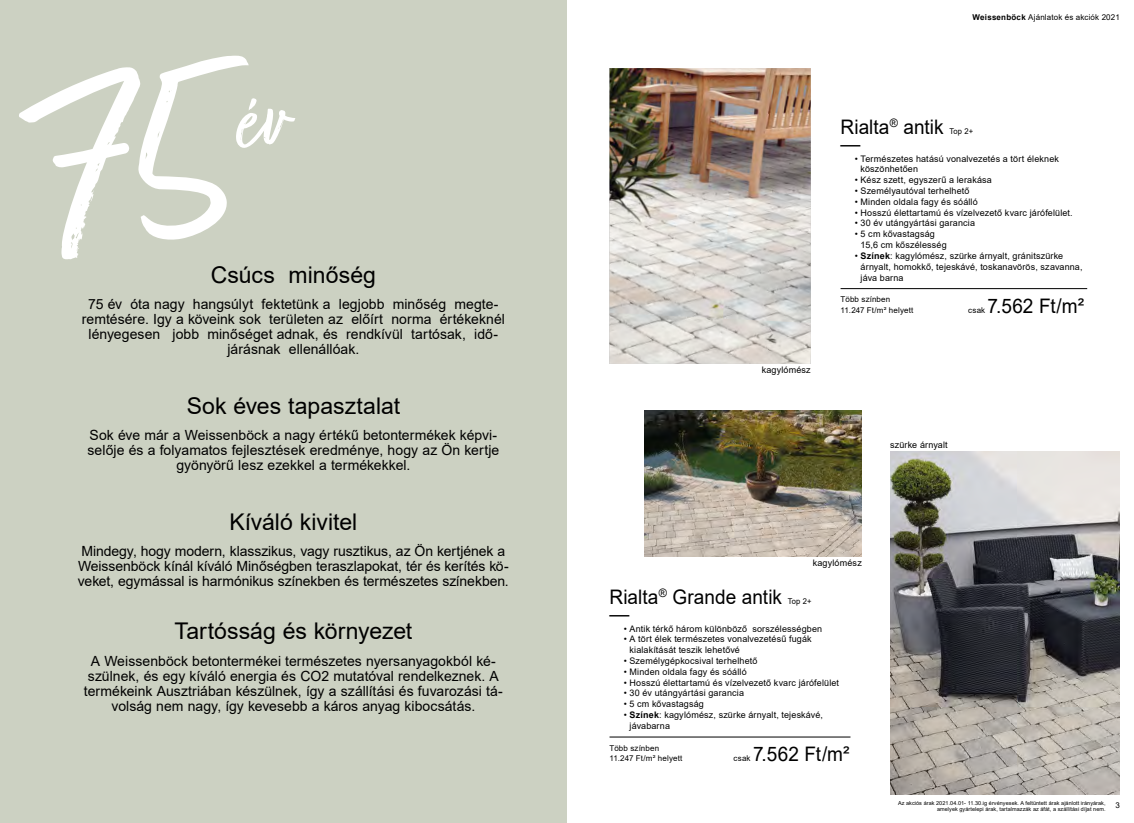
<style>
.page{position:relative;width:1134px;height:823px;background:#fff}
.page>*{position:absolute;margin:0;border:0;box-sizing:border-box;transform-origin:0 0}
.t1{font:23px "Arial";color:#000}
.t2{font:20px "Arial";color:#000;scale:.95 1}
.t3{font:20px "Arial";color:#000}
.t4{font:14px/15px "Arial";color:#000;text-align:center}
.t5{font:9px/10.8px "Arial";letter-spacing:.015em;color:#000}
.t6{font:8px/10.8px "Arial";letter-spacing:.02em;color:#000}
.t7{font:8px "Arial";letter-spacing:.02em;color:#000;scale:.95 1}
.t8{font:5.5px/6px "Arial";letter-spacing:.01em;color:#000}
.s1{font-weight:700}
</style>
<div class="page">
<img style="left:609px;top:68px;width:202px;height:295px">
<img style="left:890px;top:451px;width:230px;height:343px">
<img style="left:645px;top:410px;width:217px;height:146px">
<div style="left:0;top:0;width:567px;height:822px;background:#ccd1c2"></div>
<hr style="left:840px;top:288px;width:247px;height:1px;background:#000">
<hr style="left:609px;top:736px;width:241px;height:1px;background:#000">
<h1 class="t1" style="left:211px;top:258px;width:167px">Csúcs minőség</h1>
<p class="t4" style="left:82px;top:296px;width:425px">75 év óta nagy hangsúlyt fektetünk a legjobb minőség megte&shy;remtésére. Igy a köveink sok területen az előírt norma értékeknél lényegesen jobb minőséget adnak, és rendkívül tartósak, idő&shy;járásnak ellenállóak.</p>
<h1 class="t1" style="left:187px;top:389px;width:215px">Sok éves tapasztalat</h1>
<p class="t4" style="left:88px;top:427px;width:413px">Sok éve már a Weissenböck a nagy értékű betontermékek képvi&shy;selője és a folyamatos fejlesztések eredménye, hogy az Ön kertje gyönyörű lesz ezekkel a termékekkel.</p>
<h1 class="t1" style="left:229px;top:505px;width:129px">Kíváló kivitel</h1>
<p class="t4" style="left:78px;top:543px;width:432px;text-align:left">Mindegy, hogy modern, klasszikus, vagy rusztikus, az Ön kertjének a<br>Weissenböck kínál kíváló Minőségben teraszlapokat, tér és kerítés kö&shy;veket, egymással is harmónikus színekben és természetes színekben.</p>
<h1 class="t1" style="left:174px;top:614px;width:239px">Tartósság és környezet</h1>
<p class="t4" style="left:84px;top:652px;width:420px">A Weissenböck betontermékei természetes nyersanyagokból ké&shy;szülnek, és egy kíváló energia és CO2 mutatóval rendelkeznek. A termékeink Ausztriában készülnek, így a szállítási és fuvarozási tá&shy;volság nem nagy, így kevesebb a káros anyag kibocsátás.</p>
<p class="t6" style="left:972px;top:12px;width:149px"><span class="s1">Weissenböck</span> Ajánlatok és akciók 2021</p>
<p class="t5" style="left:762px;top:364px;width:51px">kagylómész</p>
<h2 class="t2" style="left:840px;top:113px;width:110px">Rialta<sup>®</sup> antik</h2>
<p class="t7" style="left:949px;top:126px;width:27px">Top 2+</p>
<h2 class="t3" style="left:840px;top:130px;width:21px">—</h2>
<p class="t5" style="left:860px;top:153px;width:200px;text-indent:-6px">• Természetes hatású vonalvezetés a tört éleknek köszönhetően</p>
<p class="t5" style="left:855px;top:174px;width:139px">• Kész szett, egyszerű a lerakása</p>
<p class="t5" style="left:855px;top:185px;width:116px">• Személyautóval terhelhető</p>
<p class="t5" style="left:855px;top:196px;width:125px">• Minden oldala fagy és sóálló</p>
<p class="t5" style="left:855px;top:207px;width:220px">• Hosszú élettartamú és vízelvezető kvarc járófelület.</p>
<p class="t5" style="left:855px;top:218px;width:122px">• 30 év utángyártási garancia</p>
<p class="t5" style="left:860px;top:228px;width:88px;text-indent:-6px">• 5 cm kővastagság<br>15,6 cm kőszélesség</p>
<p class="t5" style="left:860px;top:250px;width:223px;text-indent:-6px">• <span class="s1">Színek</span>: kagylómész, szürke árnyalt, gránitszürke árnyalt, homokkő, tejeskávé, toskanavörös, szavanna, jáva barna</p>
<p class="t6" style="left:840px;top:294px;width:74px">Több színben<br>11.247 Ft/m² helyett</p>
<p class="t6" style="left:968px;top:304px;width:19px">csak</p>
<h2 class="t2" style="left:988px;top:292px;width:103px">7.562 Ft/m²</h2>
<p class="t5" style="left:890px;top:439px;width:59px">szürke árnyalt</p>
<p class="t5" style="left:813px;top:556px;width:51px">kagylómész</p>
<h2 class="t2" style="left:609px;top:583px;width:183px">Rialta<sup>®</sup> Grande antik</h2>
<p class="t7" style="left:788px;top:595px;width:27px">Top 2+</p>
<h2 class="t3" style="left:609px;top:599px;width:21px">—</h2>
<p class="t5" style="left:624px;top:622px;width:200px">• Antik térkő három különböző sorszélességben</p>
<p class="t5" style="left:629px;top:633px;width:184px;text-indent:-6px">• A tört élek természetes vonalvezetésű fugák kialakítását teszik lehetővé</p>
<p class="t5" style="left:624px;top:655px;width:135px">• Személygépkocsival terhelhető</p>
<p class="t5" style="left:624px;top:665px;width:125px">• Minden oldala fagy és sóálló</p>
<p class="t5" style="left:624px;top:676px;width:217px">• Hosszú élettartamú és vízelvezető kvarc járófelület</p>
<p class="t5" style="left:624px;top:687px;width:122px">• 30 év utángyártási garancia</p>
<p class="t5" style="left:624px;top:698px;width:82px">• 5 cm kővastagság</p>
<p class="t5" style="left:629px;top:709px;width:195px;text-indent:-6px">• <span class="s1">Színek</span>: kagylómész, szürke árnyalt, tejeskávé, jávabarna</p>
<p class="t6" style="left:609px;top:741px;width:74px">Több színben<br>11.247 Ft/m² helyett</p>
<p class="t6" style="left:733px;top:752px;width:19px">csak</p>
<h2 class="t2" style="left:753px;top:740px;width:103px">7.562 Ft/m²</h2>
<p class="t8" style="left:937px;top:799px;width:184px;text-indent:-39px">Az akciós árak 2021.04.01- 11.30.ig érvényesek. A feltüntett árak ajánlott irányárak, amelyek gyártelepi árak, tartalmazzák az áfát, a szállítási díjat nem. <sup>3</sup></p>
</div>
